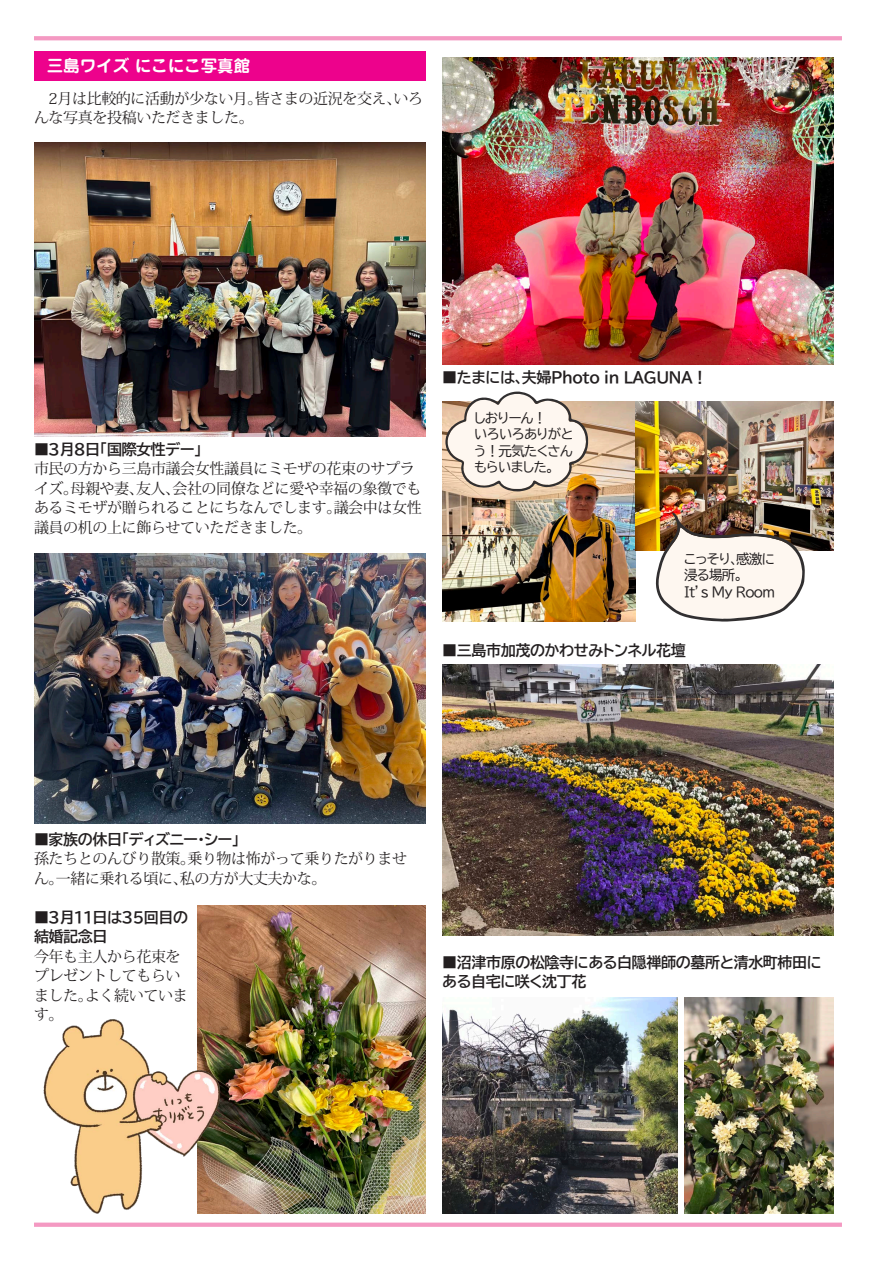
<style>
.page{position:relative;width:893px;height:1263px;background:#fff}
.page>*{position:absolute;margin:0;border:0;box-sizing:border-box;transform-origin:0 0}
.t1{font:700 16.5px "Jun 501 Pro";color:#fff}
.t2{font:15px/19.5px "Koz Min Pro";letter-spacing:-.025em;color:#231f20}
.t3{font:15px/19.5px "BIZ UDP Gothic Bold";letter-spacing:-.025em;color:#231f20}
.t4{font:13.5px/16.5px "BIZ UDP Gothic";letter-spacing:-.05em;color:#231f20}
</style>
<div class="page">
<svg style="left:34px;top:36px;width:808px;height:4px;background:#f49cc4"></svg>
<div style="left:34px;top:1222px;width:808px;height:5px;background:#f499c2"></div>
<div style="left:34px;top:51px;width:391px;height:29px;background:#ed028c"></div>
<img style="left:34px;top:142px;width:391px;height:294px">
<img style="left:442px;top:57px;width:391px;height:308px">
<img style="left:34px;top:553px;width:391px;height:271px">
<img style="left:442px;top:665px;width:391px;height:270px">
<img style="left:442px;top:998px;width:236px;height:215px">
<img style="left:685px;top:998px;width:148px;height:215px">
<img style="left:442px;top:401px;width:194px;height:221px">
<img style="left:197px;top:906px;width:228px;height:307px">
<img style="left:43px;top:959px;width:224px;height:255px">
<img style="left:635px;top:401px;width:198px;height:149px">
<svg style="left:656px;top:513px;width:149px;height:109px"></svg>
<svg style="left:445px;top:391px;width:143px;height:100px"></svg>
<p class="t1" style="left:47px;top:53px;width:205px">三島ワイズにこにこ写真館</p>
<p class="t2" style="left:34px;top:88px;width:230px">　2月は比較的に活動が少ない月。んな写真を投稿いただきました。</p>
<p class="t2" style="left:255px;top:88px;width:170px">皆さまの近況を交えいろ</p>
<p class="t2" style="left:386px;top:88px;width:16px">、</p>
<p class="t3" style="left:34px;top:439px;width:169px">■3月8日「国際女性デー「</p>
<p class="t2" style="left:172px;top:458px;width:251px;text-indent:-138px">市民の方から三島市議会女性議員にミモザの花束のサプラ会社の同僚などに愛や幸福の象徴でも</p>
<p class="t2" style="left:34px;top:478px;width:46px">イズ。</p>
<p class="t2" style="left:70px;top:478px;width:75px">母親や妻、</p>
<p class="t2" style="left:136px;top:478px;width:46px">友人、</p>
<p class="t2" style="left:34px;top:497px;width:309px">あるミモザが贈られることにちなんでします。議員の机の上に飾らせていただきました。</p>
<p class="t2" style="left:334px;top:497px;width:90px">議会中は女性</p>
<p class="t3" style="left:442px;top:367px;width:267px">■たまには、夫婦Photo in LAGUNA!</p>
<p class="t4" style="left:474px;top:409px;width:101px">しおりーん!<br>いろいろありがとう！元気たくさんもらいました。</p>
<p class="t4" style="left:684px;top:550px;width:92px">こっそり感激に</p>
<p class="t4" style="left:684px;top:550px;width:93px;text-indent:46px">、<br>浸る場所。<br>It s’ My Room</p>
<p class="t3" style="left:442px;top:640px;width:245px">■三島市加茂のかわせみトンネル花壇</p>
<p class="t3" style="left:34px;top:829px;width:207px">■家族の休日「ディズニー・シー「</p>
<p class="t2" style="left:187px;top:848px;width:221px">乗り物は怖がって乗りたがりませ</p>
<p class="t2" style="left:180px;top:848px;width:148px;text-indent:-146px">孫たちとのんびり散策。<br>私の方が大丈夫かな。</p>
<p class="t2" style="left:56px;top:868px;width:133px">一緒に乗れる頃に、</p>
<p class="t2" style="left:34px;top:868px;width:31px">ん。</p>
<p class="t3" style="left:34px;top:907px;width:155px">■3月11日は35回目の結婚記念日</p>
<p class="t2" style="left:34px;top:946px;width:148px">今年も主人から花束を</p>
<p class="t2" style="left:34px;top:965px;width:148px">プレゼントしてもらい</p>
<p class="t2" style="left:85px;top:985px;width:104px">よく続いていま</p>
<p class="t2" style="left:34px;top:985px;width:60px">ました。す。</p>
<p class="t3" style="left:442px;top:952px;width:381px">■沼津市原の松陰寺にある白隠禅師の墓所と清水町柿田にある自宅に咲く沈丁花</p>
</div>
